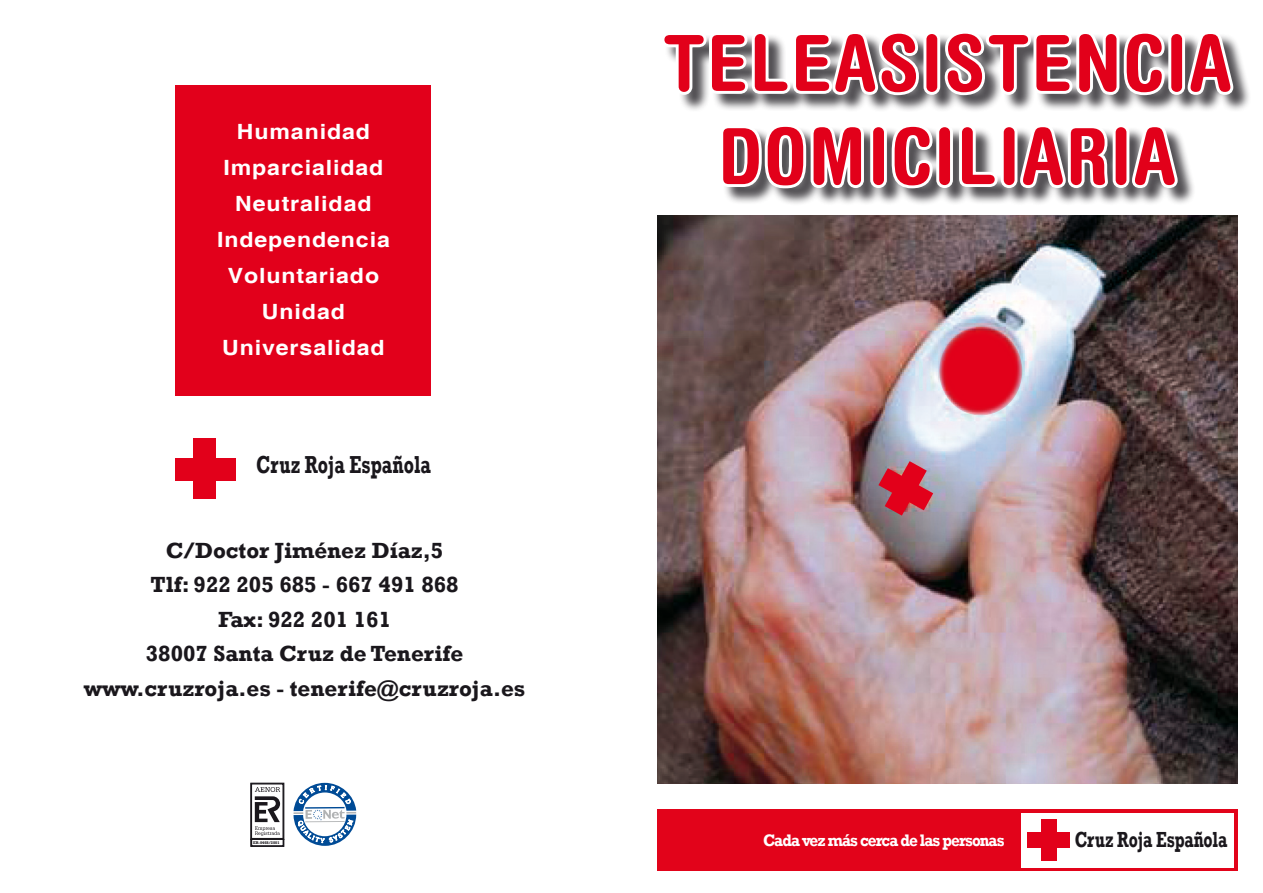
<style>
.page{position:relative;width:1263px;height:893px;background:#fff}
.page>*{position:absolute;margin:0;border:0;box-sizing:border-box;transform-origin:0 0}
.t1{font:700 condensed 77.7px "Helvetica Rounded LT Std";letter-spacing:.03em;color:#e2001a;scale:1.04 1}
.t2{font:700 25.2px "Rockwell";color:#1a171c;scale:.71 1}
.t3{font:700 22.5px "Rockwell";color:#1a171c}
.t4{font:700 22.35px "Rockwell";letter-spacing:-.01em;color:#1a171c;scale:.71 1}
.t5{font:700 21px "Helvetica";letter-spacing:.04em;color:#fff;scale:1.1 1}
.t6{font:700 17.1px "Rockwell";letter-spacing:-.06em;color:#fff;scale:.9 1}
.t7{font:700 3.9px "Rockwell";color:#1a171c}
</style>
<div class="page">
<img style="left:657px;top:216px;width:580px;height:567px">
<div style="left:664px;top:34px;width:587px;height:172px;background:#1a171c;opacity:.75"></div>
<svg style="left:664px;top:34px;width:258px;height:64px"></svg>
<div style="left:923px;top:31px;width:17px;height:64px;border:6px solid #fff;border-radius:5px"></div>
<svg style="left:942px;top:34px;width:225px;height:65px"></svg>
<div style="left:1168px;top:31px;width:17px;height:64px;border:6px solid #fff;border-radius:5px"></div>
<svg style="left:1185px;top:34px;width:51px;height:64px"></svg>
<svg style="left:717px;top:121px;width:150px;height:70px"></svg>
<div style="left:870px;top:124px;width:17px;height:64px;border:6px solid #fff;border-radius:5px"></div>
<svg style="left:889px;top:121px;width:46px;height:70px"></svg>
<div style="left:936px;top:124px;width:17px;height:64px;border:6px solid #fff;border-radius:5px"></div>
<svg style="left:956px;top:121px;width:44px;height:69px"></svg>
<div style="left:1001px;top:124px;width:16px;height:64px;border:6px solid #fff;border-radius:5px"></div>
<svg style="left:1017px;top:121px;width:94px;height:70px"></svg>
<div style="left:1113px;top:124px;width:16px;height:64px;border:6px solid #fff;border-radius:5px"></div>
<svg style="left:1129px;top:121px;width:51px;height:70px"></svg>
<div style="left:657px;top:810px;width:580px;height:61px;background:#e2031a"></div>
<div style="left:1021px;top:813px;width:212px;height:55px;background:#fff"></div>
<div style="left:1040px;top:819px;width:16px;height:42px;background:#e2001a"></div>
<div style="left:1028px;top:833px;width:42px;height:15px;background:#e2001a"></div>
<div style="left:176px;top:85px;width:255px;height:310px;background:#e2001b"></div>
<div style="left:193px;top:438px;width:23px;height:61px;background:#e2001a"></div>
<div style="left:175px;top:458px;width:61px;height:23px;background:#e2001a"></div>
<svg style="left:293px;top:783px;width:63px;height:63px"></svg>
<svg style="left:254px;top:787px;width:26px;height:49px"></svg>
<div style="left:251px;top:783px;width:33px;height:56px;border:1px solid #1a171c"></div>
<div style="left:251px;top:838px;width:33px;height:9px;border:1px solid #1a171c"></div>
<svg style="left:940px;top:328px;width:81px;height:87px;background:#df0922"></svg>
<div style="left:939px;top:327px;width:83px;height:88px;border:2px solid #e2001a;border-radius:50%"></div>
<svg style="left:878px;top:461px;width:55px;height:55px;background:#c04255"></svg>
<p class="t5" style="left:237px;top:118px;width:123px">Humanidad</p>
<p class="t5" style="left:223px;top:154px;width:147px">Imparcialidad</p>
<p class="t5" style="left:235px;top:190px;width:125px">Neutralidad</p>
<p class="t5" style="left:217px;top:226px;width:159px">Independencia</p>
<p class="t5" style="left:228px;top:262px;width:139px">Voluntariado</p>
<p class="t5" style="left:262px;top:298px;width:77px">Unidad</p>
<p class="t5" style="left:222px;top:334px;width:149px">Universalidad</p>
<p class="t2" style="left:256px;top:449px;width:247px">Cruz Roja Española</p>
<p class="t3" style="left:166px;top:536px;width:279px">C/Doctor Jiménez Díaz,5</p>
<p class="t3" style="left:151px;top:571px;width:310px">Tlf: 922 205 685 - 667 491 868</p>
<p class="t3" style="left:218px;top:605px;width:175px">Fax: 922 201 161</p>
<p class="t3" style="left:146px;top:640px;width:319px">38007 Santa Cruz de Tenerife</p>
<p class="t3" style="left:84px;top:674px;width:443px">www.cruzroja.es - tenerife@cruzroja.es</p>
<p class="t7" style="left:253px;top:840px;width:28px">ER-0468/2001</p>
<p class="t1" style="left:663px;top:16px;width:548px">TELEASISTENCIA</p>
<p class="t1" style="left:719px;top:109px;width:441px">DOMICILIARIA</p>
<p class="t6" style="left:763px;top:830px;width:270px">Cada vez más cerca de las personas</p>
<p class="t4" style="left:1075px;top:825px;width:216px">Cruz Roja Española</p>
</div>
